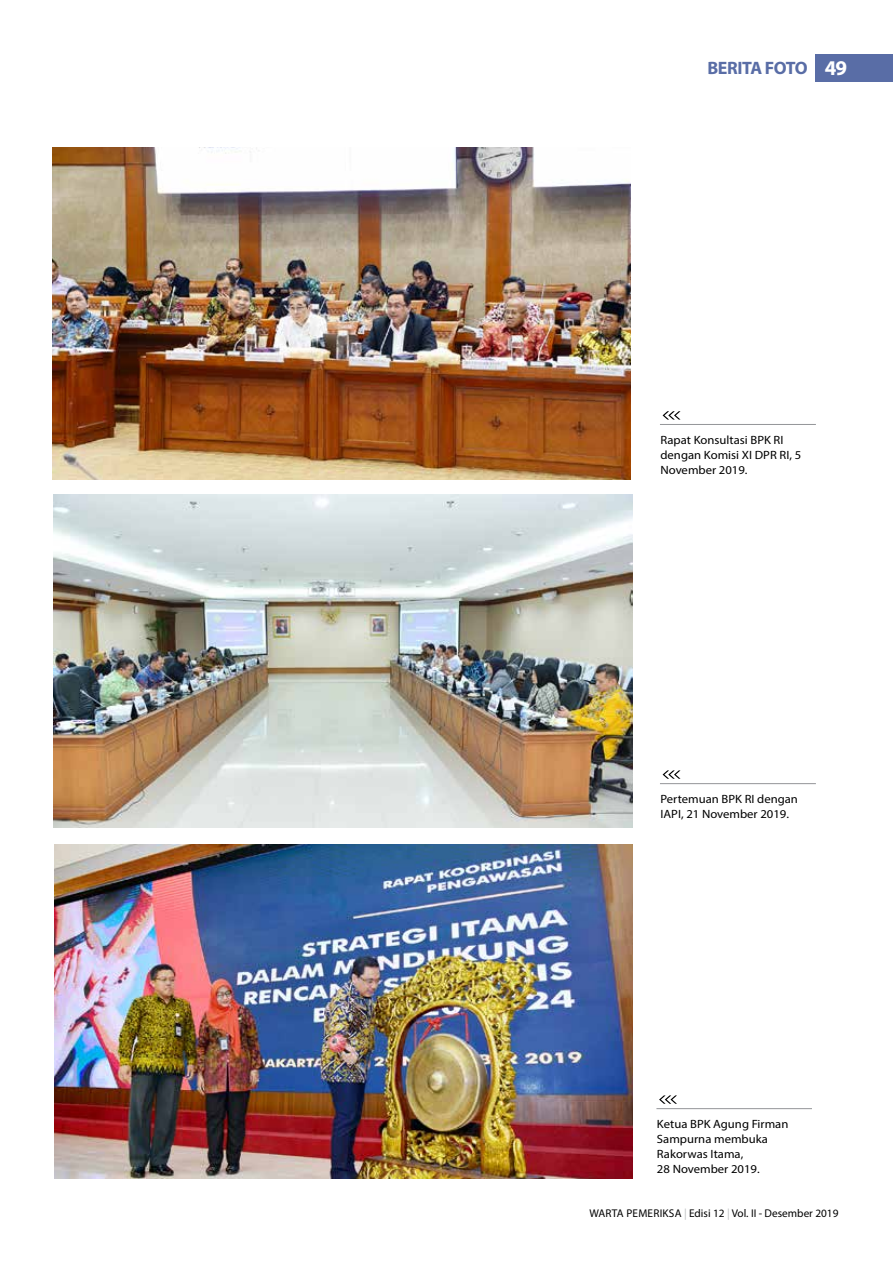
<style>
.page{position:relative;width:893px;height:1263px;background:#fff}
.page>*{position:absolute;margin:0;border:0;box-sizing:border-box;transform-origin:0 0}
.t1{font:700 21px "Myriad Pro";color:#fff}
.t2{font:700 18px "Myriad Pro";letter-spacing:-.02em;color:#596da6}
.t3{font:12px/15px "Myriad Pro";color:#000;scale:1.06 1}
.t4{font:11.25px "Myriad Pro";color:#000}
.s1{color:#bcbec0}
</style>
<div class="page">
<div style="left:816px;top:54px;width:77px;height:27px;background:#596da6"></div>
<hr style="left:660px;top:424px;width:156px;height:1px;background:#939598">
<hr style="left:660px;top:783px;width:156px;height:1px;background:#939598">
<hr style="left:656px;top:1108px;width:156px;height:1px;background:#939598">
<svg style="left:663px;top:411px;width:17px;height:9px"></svg>
<svg style="left:663px;top:770px;width:17px;height:9px"></svg>
<svg style="left:659px;top:1095px;width:18px;height:9px"></svg>
<img style="left:54px;top:844px;width:578px;height:334px">
<img style="left:53px;top:148px;width:578px;height:331px">
<img style="left:53px;top:495px;width:580px;height:332px">
<h2 class="t2" style="left:707px;top:56px;width:102px">BERITA FOTO</h2>
<h1 class="t1" style="left:825px;top:54px;width:24px">49</h1>
<p class="t3" style="left:660px;top:432px;width:134px">Rapat Konsultasi BPK RI dengan Komisi XI DPR RI, 5<br>November 2019.</p>
<p class="t3" style="left:660px;top:791px;width:131px">Pertemuan BPK RI dengan<br>IAPI, 21 November 2019.</p>
<p class="t3" style="left:657px;top:1116px;width:126px">Ketua BPK Agung Firman<br>Sampurna membuka<br>Rakorwas Itama,<br>28 November 2019.</p>
<p class="t4" style="left:589px;top:1207px;width:251px">WARTA PEMERIKSA <span class="s1">|</span> Edisi 12 <span class="s1">|</span> Vol. II - Desember 2019</p>
</div>
